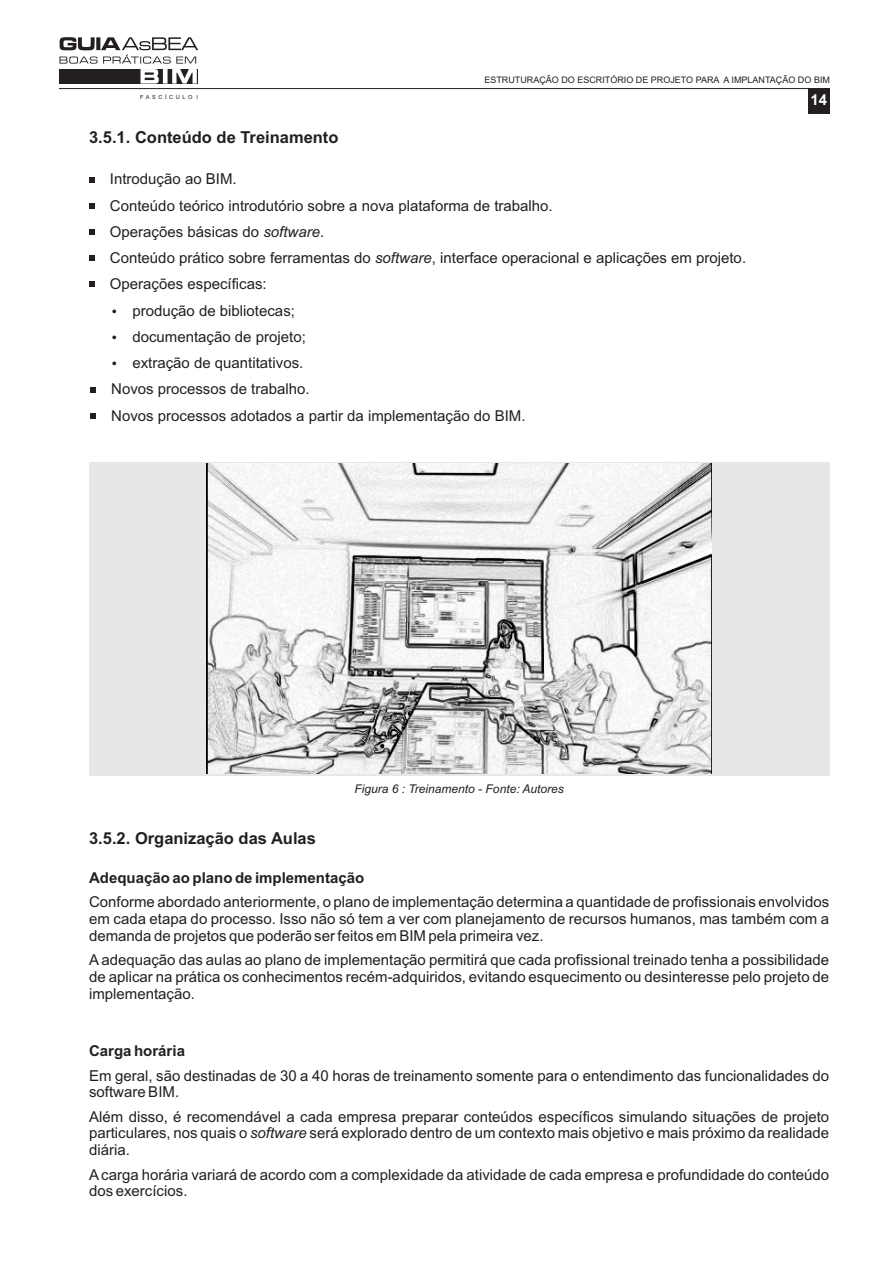
<style>
.page{position:relative;width:893px;height:1263px;background:#fff}
.page>*{position:absolute;margin:0;border:0;box-sizing:border-box;transform-origin:0 0}
.t1{font:700 16.5px "Arial";color:#231f20}
.t2{font:15px/16.8px "Arial";color:#231f20;text-align:justify}
.t3{font:700 15px "Arial";color:#231f20}
.t4{font:700 15px "Arial";color:#fff}
.t5{font:italic 12px "Arial";color:#231f20}
.t6{font:9px "Arial";color:#231f20}
.t7{font:5.55px "Arial";letter-spacing:.46em;color:#231f20}
.s1{font-style:italic}
</style>
<div class="page">
<div style="left:89px;top:462px;width:740px;height:314px;background:#e6e7e9"></div>
<hr style="left:59px;top:88px;width:770px;height:1px;background:#231f20">
<div style="left:808px;top:88px;width:21px;height:26px;background:#231f20"></div>
<img style="left:206px;top:464px;width:506px;height:310px">
<svg style="left:59px;top:37px;width:139px;height:47px"></svg>
<svg style="left:89px;top:204px;width:5px;height:5px"></svg>
<svg style="left:89px;top:177px;width:5px;height:5px"></svg>
<svg style="left:89px;top:229px;width:5px;height:5px"></svg>
<svg style="left:89px;top:256px;width:5px;height:5px"></svg>
<svg style="left:89px;top:282px;width:5px;height:5px"></svg>
<svg style="left:91px;top:388px;width:5px;height:5px"></svg>
<svg style="left:90px;top:414px;width:5px;height:5px"></svg>
<p class="t7" style="left:140px;top:95px;width:59px">FASCÍCULO I</p>
<p class="t1" style="left:89px;top:131px;width:251px">3.5.1. Conteúdo de Treinamento</p>
<p class="t6" style="left:484px;top:77px;width:347px">ESTRUTURAÇÃO DO ESCRITÓRIO DE PROJETO PARA A IMPLANTAÇÃO DO BIM</p>
<p class="t4" style="left:810px;top:94px;width:18px">14</p>
<p class="t2" style="left:110px;top:172px;width:128px">Introdução ao BIM.</p>
<p class="t2" style="left:110px;top:198px;width:444px">Conteúdo teórico introdutório sobre a nova plataforma de trabalho.</p>
<p class="t2" style="left:110px;top:225px;width:216px">Operações básicas do <span class="s1">software</span>.</p>
<p class="t2" style="left:110px;top:251px;width:638px">Conteúdo prático sobre ferramentas do <span class="s1">software</span>, interface operacional e aplicações em projeto.</p>
<p class="t2" style="left:110px;top:277px;width:158px">Operações específicas:</p>
<p class="t2" style="left:132px;top:303px;width:164px">produção de bibliotecas;</p>
<p class="t2" style="left:132px;top:330px;width:175px">documentação de projeto;</p>
<p class="t2" style="left:132px;top:356px;width:172px">extração de quantitativos.</p>
<p class="t2" style="left:111px;top:382px;width:200px">Novos processos de trabalho.</p>
<p class="t2" style="left:111px;top:408px;width:416px">Novos processos adotados a partir da implementação do BIM.</p>
<p class="t1" style="left:89px;top:832px;width:228px">3.5.2. Organização das Aulas</p>
<p class="t5" style="left:354px;top:784px;width:211px">Figura 6 : Treinamento - Fonte: Autores</p>
<p class="t3" style="left:89px;top:872px;width:277px">Adequação ao plano de implementação</p>
<p class="t2" style="left:89px;top:895px;width:742px">Conforme abordado anteriormente, o plano de implementação determina a quantidade de profissionais envolvidos em cada etapa do processo. Isso não só tem a ver com planejamento de recursos humanos, mas também com a demanda de projetos que poderão ser feitos em BIM pela primeira vez.</p>
<p class="t2" style="left:89px;top:953px;width:742px">Aadequação das aulas ao plano de implementação permitirá que cada profissional treinado tenha a possibilidade de aplicar na prática os conhecimentos recém-adquiridos, evitando esquecimento ou desinteresse pelo projeto de implementação.</p>
<p class="t3" style="left:89px;top:1045px;width:97px">Carga horária</p>
<p class="t2" style="left:89px;top:1068px;width:742px">Em geral, são destinadas de 30 a 40 horas de treinamento somente para o entendimento das funcionalidades do software BIM.</p>
<p class="t2" style="left:89px;top:1109px;width:742px">Além disso, é recomendável a cada empresa preparar conteúdos específicos simulando situações de projeto particulares, nos quais o <span class="s1">software</span> será explorado dentro de um contexto mais objetivo e mais próximo da realidade diária.</p>
<p class="t2" style="left:89px;top:1167px;width:742px">Acarga horária variará de acordo com a complexidade da atividade de cada empresa e profundidade do conteúdo dos exercícios.</p>
</div>
